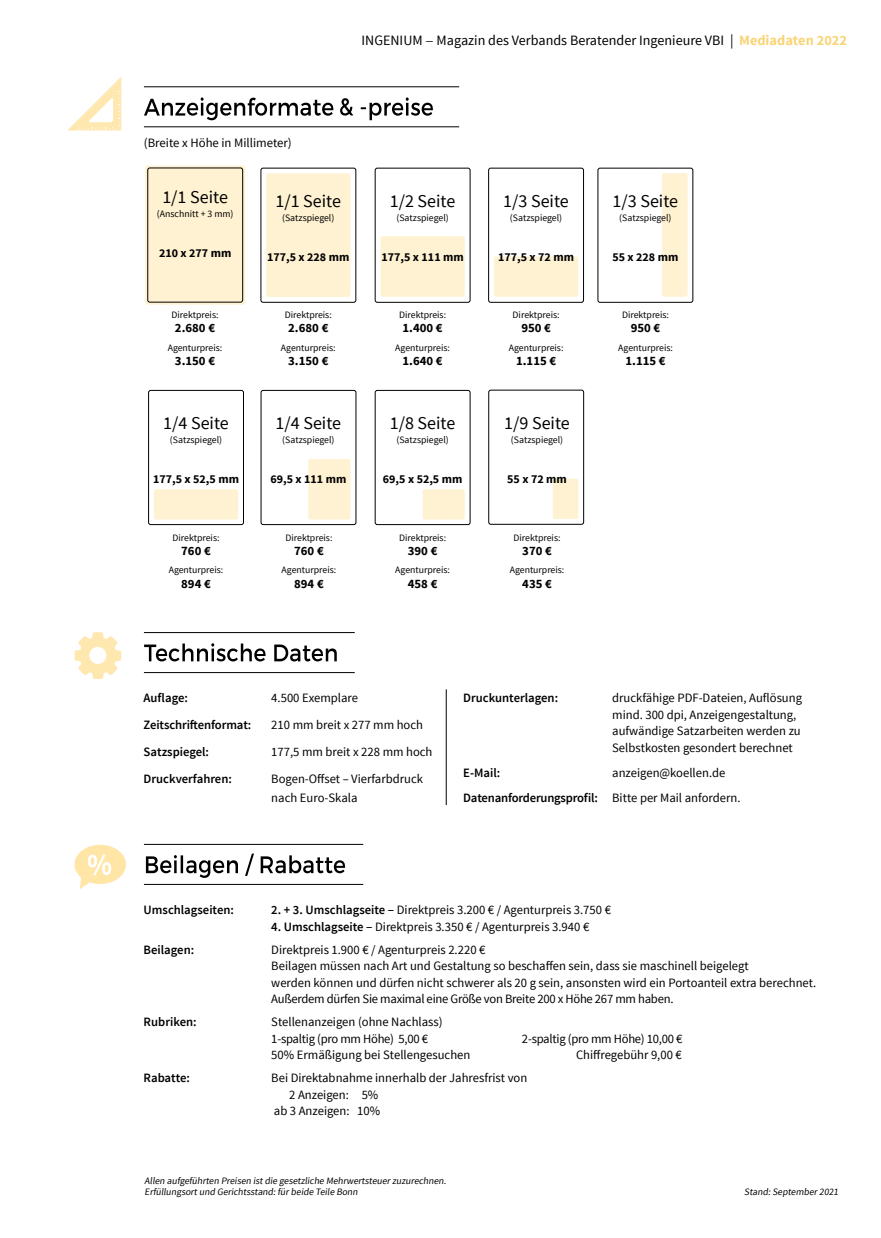
<style>
.page{position:relative;width:881px;height:1238px;background:#fff}
.page>*{position:absolute;margin:0;border:0;box-sizing:border-box;transform-origin:0 0}
.t1{font:18px "Source Sans Pro";color:#000}
.t2{font:14.25px "Source Sans Pro";color:#000}
.t3{font:12.75px/16.5px "Source Sans Pro";color:#000}
.t4{font:600 12.75px "Source Sans Pro";color:#000}
.t5{font:700 12.75px "Source Sans Pro";color:#000}
.t6{font:12.75px "Source Sans Pro";letter-spacing:-.02em;color:#000}
.t7{font:700 12px "Source Sans Pro";color:#000}
.t8{font:9.75px/11.7px "Source Sans Pro";color:#000}
.s1{font-family:"Minion Pro"}
.s2{font-weight:700;color:#f9d579}
.s3{font-weight:600}
.s4{font-family:"Open Sans"}
</style>
<div class="page">
<svg style="left:144px;top:643px;width:192px;height:18px"></svg>
<svg style="left:146px;top:853px;width:199px;height:24px"></svg>
<hr style="left:144px;top:126px;width:315px;height:1px;background:#000">
<hr style="left:144px;top:672px;width:210px;height:1px;background:#000">
<hr style="left:144px;top:884px;width:219px;height:1px;background:#000">
<hr style="left:144px;top:86px;width:315px;height:1px;background:#000">
<hr style="left:144px;top:632px;width:210px;height:1px;background:#000">
<hr style="left:144px;top:844px;width:219px;height:1px;background:#000">
<svg style="left:68px;top:77px;width:53px;height:53px"></svg>
<svg style="left:74px;top:632px;width:47px;height:47px"></svg>
<hr style="left:445px;top:689px;width:1px;height:116px;background:#000">
<svg style="left:74px;top:844px;width:52px;height:45px"></svg>
<svg style="left:144px;top:97px;width:289px;height:23px"></svg>
<div style="left:260px;top:168px;width:96px;height:134px;border:1px solid #000;border-radius:2px"></div>
<div style="left:266px;top:173px;width:84px;height:124px;background:#fff2d2;border-radius:2px"></div>
<div style="left:375px;top:168px;width:95px;height:134px;border:1px solid #000;border-radius:2px"></div>
<div style="left:380px;top:236px;width:84px;height:61px;background:#fff2d2;border-radius:2px"></div>
<div style="left:488px;top:168px;width:95px;height:134px;border:1px solid #000;border-radius:2px"></div>
<div style="left:493px;top:256px;width:85px;height:41px;background:#fff2d2;border-radius:2px"></div>
<div style="left:145px;top:165px;width:100px;height:139px;background:#fff2d2;border-radius:2px"></div>
<div style="left:147px;top:168px;width:96px;height:134px;border:1px solid #000;border-radius:2px"></div>
<div style="left:597px;top:168px;width:95px;height:134px;border:1px solid #000;border-radius:2px"></div>
<div style="left:661px;top:173px;width:26px;height:124px;background:#fff2d2;border-radius:2px"></div>
<div style="left:308px;top:459px;width:42px;height:60px;background:#fff2d2;border-radius:2px"></div>
<div style="left:261px;top:390px;width:95px;height:135px;border:1px solid #000;border-radius:2px"></div>
<div style="left:375px;top:390px;width:95px;height:135px;border:1px solid #000;border-radius:2px"></div>
<div style="left:422px;top:489px;width:42px;height:30px;background:#fff2d2;border-radius:2px"></div>
<div style="left:148px;top:390px;width:95px;height:135px;border:1px solid #000;border-radius:2px"></div>
<div style="left:154px;top:489px;width:84px;height:30px;background:#fff2d2;border-radius:2px"></div>
<div style="left:552px;top:478px;width:26px;height:41px;background:#fff2d2;border-radius:2px"></div>
<div style="left:488px;top:390px;width:95px;height:134px;border:1px solid #000;border-radius:2px"></div>
<p class="t2" style="left:361px;top:31px;width:486px">INGENIUM <span class="s1">−</span> Magazin des Verbands Beratender Ingenieure VBI | <span class="s2">Mediadaten 2022</span></p>
<p class="t3" style="left:144px;top:134px;width:149px">(Breite x Höhe in Millimeter)</p>
<h1 class="t1" style="left:162px;top:185px;width:67px">1/1 Seite</h1>
<p class="t8" style="left:157px;top:208px;width:78px">(Anschnitt + 3 mm)</p>
<p class="t7" style="left:159px;top:245px;width:74px">210 x 277 mm</p>
<p class="t8" style="left:171px;top:309px;width:48px">Direktpreis:</p>
<p class="t5" style="left:175px;top:320px;width:42px">2.680 €</p>
<p class="t8" style="left:168px;top:341px;width:56px">Agenturpreis:</p>
<p class="t5" style="left:175px;top:352px;width:42px">3.150 €</p>
<h1 class="t1" style="left:163px;top:412px;width:67px">1/4 Seite</h1>
<p class="t8" style="left:170px;top:434px;width:54px">(Satzspiegel)</p>
<p class="t7" style="left:153px;top:471px;width:87px">177,5 x 52,5 mm</p>
<p class="t8" style="left:172px;top:532px;width:48px">Direktpreis:</p>
<p class="t5" style="left:181px;top:542px;width:31px">760 €</p>
<p class="t8" style="left:169px;top:564px;width:56px">Agenturpreis:</p>
<p class="t5" style="left:181px;top:575px;width:31px">894 €</p>
<h1 class="t1" style="left:275px;top:189px;width:67px">1/1 Seite</h1>
<p class="t8" style="left:282px;top:212px;width:54px">(Satzspiegel)</p>
<p class="t7" style="left:267px;top:249px;width:84px">177,5 x 228 mm</p>
<p class="t8" style="left:285px;top:309px;width:48px">Direktpreis:</p>
<p class="t5" style="left:288px;top:320px;width:42px">2.680 €</p>
<p class="t8" style="left:281px;top:341px;width:56px">Agenturpreis:</p>
<p class="t5" style="left:288px;top:352px;width:42px">3.150 €</p>
<h1 class="t1" style="left:275px;top:412px;width:67px">1/4 Seite</h1>
<p class="t8" style="left:282px;top:434px;width:54px">(Satzspiegel)</p>
<p class="t7" style="left:270px;top:471px;width:77px">69,5 x 111 mm</p>
<p class="t8" style="left:285px;top:532px;width:48px">Direktpreis:</p>
<p class="t5" style="left:294px;top:542px;width:31px">760 €</p>
<p class="t8" style="left:281px;top:564px;width:56px">Agenturpreis:</p>
<p class="t5" style="left:294px;top:575px;width:31px">894 €</p>
<h1 class="t1" style="left:389px;top:189px;width:67px">1/2 Seite</h1>
<p class="t8" style="left:396px;top:212px;width:54px">(Satzspiegel)</p>
<p class="t7" style="left:381px;top:249px;width:84px">177,5 x 111 mm</p>
<p class="t8" style="left:399px;top:309px;width:48px">Direktpreis:</p>
<p class="t5" style="left:402px;top:320px;width:42px">1.400 €</p>
<p class="t8" style="left:395px;top:341px;width:56px">Agenturpreis:</p>
<p class="t5" style="left:402px;top:352px;width:42px">1.640 €</p>
<h1 class="t1" style="left:389px;top:412px;width:67px">1/8 Seite</h1>
<p class="t8" style="left:396px;top:434px;width:54px">(Satzspiegel)</p>
<p class="t7" style="left:383px;top:471px;width:81px">69,5 x 52,5 mm</p>
<p class="t8" style="left:399px;top:532px;width:48px">Direktpreis:</p>
<p class="t5" style="left:407px;top:542px;width:31px">390 €</p>
<p class="t8" style="left:395px;top:564px;width:56px">Agenturpreis:</p>
<p class="t5" style="left:407px;top:575px;width:31px">458 €</p>
<h1 class="t1" style="left:503px;top:189px;width:67px">1/3 Seite</h1>
<p class="t8" style="left:509px;top:212px;width:54px">(Satzspiegel)</p>
<p class="t7" style="left:498px;top:249px;width:77px">177,5 x 72 mm</p>
<p class="t8" style="left:512px;top:309px;width:48px">Direktpreis:</p>
<p class="t5" style="left:521px;top:320px;width:31px">950 €</p>
<p class="t8" style="left:508px;top:341px;width:56px">Agenturpreis:</p>
<p class="t5" style="left:516px;top:352px;width:42px">1.115 €</p>
<h1 class="t1" style="left:504px;top:411px;width:67px">1/9 Seite</h1>
<p class="t8" style="left:510px;top:434px;width:54px">(Satzspiegel)</p>
<p class="t7" style="left:507px;top:471px;width:61px">55 x 72 mm</p>
<p class="t8" style="left:513px;top:532px;width:48px">Direktpreis:</p>
<p class="t5" style="left:522px;top:542px;width:31px">370 €</p>
<p class="t8" style="left:509px;top:564px;width:56px">Agenturpreis:</p>
<p class="t5" style="left:522px;top:575px;width:31px">435 €</p>
<h1 class="t1" style="left:612px;top:189px;width:67px">1/3 Seite</h1>
<p class="t8" style="left:619px;top:212px;width:54px">(Satzspiegel)</p>
<p class="t7" style="left:612px;top:249px;width:67px">55 x 228 mm</p>
<p class="t8" style="left:622px;top:309px;width:48px">Direktpreis:</p>
<p class="t5" style="left:630px;top:320px;width:31px">950 €</p>
<p class="t8" style="left:618px;top:341px;width:56px">Agenturpreis:</p>
<p class="t5" style="left:625px;top:352px;width:42px">1.115 €</p>
<p class="t4" style="left:143px;top:690px;width:46px">Auflage:</p>
<p class="t3" style="left:271px;top:690px;width:88px">4.500 Exemplare</p>
<p class="t4" style="left:143px;top:717px;width:109px">Zeitschriftenformat:</p>
<p class="t3" style="left:271px;top:717px;width:153px">210 mm breit x 277 mm hoch</p>
<p class="t4" style="left:143px;top:744px;width:67px">Satzspiegel:</p>
<p class="t3" style="left:271px;top:744px;width:163px">177,5 mm breit x 228 mm hoch</p>
<p class="t4" style="left:143px;top:771px;width:90px">Druckverfahren:</p>
<p class="t3" style="left:271px;top:770px;width:153px;line-height:18.5px">Bogen-Offset – Vierfarbdruck nach Euro-Skala</p>
<p class="t4" style="left:463px;top:690px;width:96px">Druckunterlagen:</p>
<p class="t3" style="left:612px;top:690px;width:191px">druckfähige PDF-Dateien, Auflösung mind. 300 dpi, Anzeigengestaltung, aufwändige Satzarbeiten werden zu Selbstkosten gesondert berechnet</p>
<p class="t4" style="left:463px;top:764px;width:39px">E-Mail:</p>
<p class="t3" style="left:463px;top:760px;width:278px;line-height:25px;text-indent:149px">anzeigen@koellen.de<br><span class="s3">Datenanforderungsprofil:</span> Bitte per Mail anfordern.</p>
<p class="t4" style="left:143px;top:902px;width:92px">Umschlagseiten:</p>
<p class="t3" style="left:271px;top:902px;width:341px"><span class="s3">2. + 3. Umschlagseite</span> <span class="s4">–</span> Direktpreis 3.200 € / Agenturpreis 3.750 €</p>
<p class="t3" style="left:271px;top:918px;width:319px"><span class="s3">4. Umschlagseite</span> <span class="s4">–</span> Direktpreis 3.350 € / Agenturpreis 3.940 €</p>
<p class="t4" style="left:143px;top:941px;width:52px">Beilagen:</p>
<p class="t3" style="left:271px;top:941px;width:546px">Direktpreis 1.900 € / Agenturpreis 2.220 €<br>Beilagen müssen nach Art und Gestaltung so beschaffen sein, dass sie maschinell beigelegt<br>werden können und dürfen nicht schwerer als 20 g sein, ansonsten wird ein Portoanteil extra berechnet.<br>Außerdem dürfen Sie maximal eine Größe von Breite 200 x Höhe 267 mm haben.</p>
<p class="t4" style="left:143px;top:1013px;width:54px">Rubriken:</p>
<p class="t3" style="left:271px;top:1013px;width:173px">Stellenanzeigen (ohne Nachlass)<br>1-spaltig (pro mm Höhe) 5,00 €</p>
<p class="t6" style="left:521px;top:1030px;width:162px">2-spaltig (pro mm Höhe) 10,00 €</p>
<p class="t3" style="left:271px;top:1046px;width:200px">50% Ermäßigung bei Stellengesuchen</p>
<p class="t3" style="left:575px;top:1046px;width:107px">Chiffregebühr 9,00 €</p>
<p class="t4" style="left:143px;top:1069px;width:48px">Rabatte:</p>
<p class="t3" style="left:271px;top:1069px;width:257px">Bei Direktabnahme innerhalb der Jahresfrist von</p>
<p class="t3" style="left:289px;top:1086px;width:91px">2 Anzeigen: 5%</p>
<p class="t3" style="left:274px;top:1102px;width:108px">ab 3 Anzeigen: 10%</p>
<p class="t8" style="left:145px;top:1174px;width:305px">Allen aufgeführten Preisen ist die gesetzliche Mehrwertsteuer zuzurechnen.<br>Erfüllungsort und Gerichtsstand:für beide Teile Bonn</p>
<p class="t8" style="left:744px;top:1186px;width:97px">Stand:September 2021</p>
</div>
